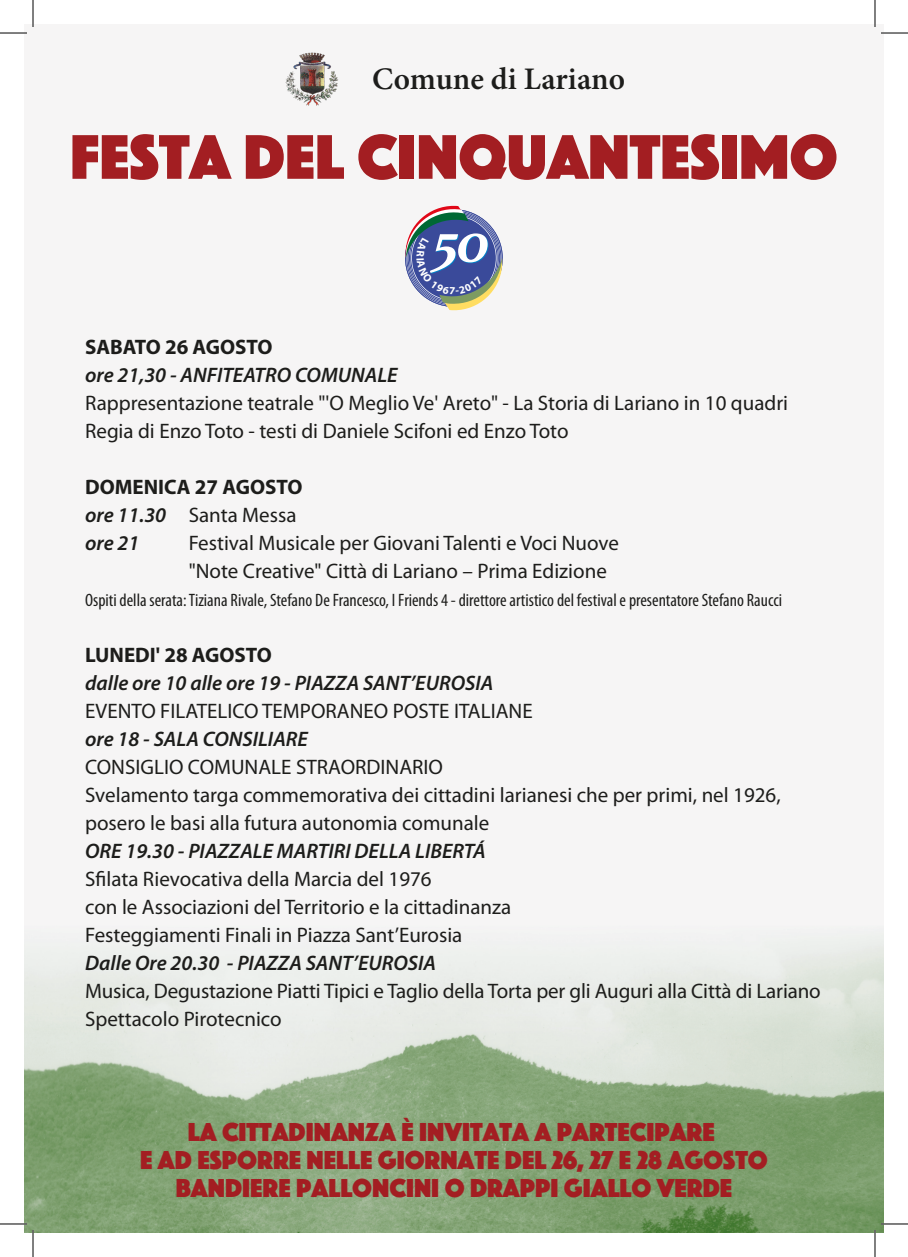
<style>
.page{position:relative;width:908px;height:1257px;background:#fff}
.page>*{position:absolute;margin:0;border:0;box-sizing:border-box;transform-origin:0 0}
.t1{font:65.4px "Phosphate Solid";color:#a31e22}
.t2{font:600 31.4px "Minion Pro";color:#1d1d1b}
.t3{font:27px/28px "Phosphate Solid";color:#a31e22;text-align:center}
.t4{font:21px/28px "Myriad Pro";color:#1d1d1b}
.t5{font:italic 600 21px "Myriad Pro";color:#1d1d1b}
.t6{font:700 21px/28px "Myriad Pro";color:#1d1d1b}
.t7{font:condensed 18px "Myriad Pro";color:#1d1d1b}
.s1{font-weight:600;font-style:italic}
.s2{font-weight:400}
</style>
<div class="page">
<img style="left:24px;top:27px;width:859px;height:1205px">
<img style="left:283px;top:50px;width:59px;height:59px">
<hr style="left:0;top:32px;width:27px;height:2px;background:#fff">
<hr style="left:881px;top:32px;width:27px;height:2px;background:#fff">
<hr style="left:32px;top:1230px;width:2px;height:27px;background:#fff">
<hr style="left:874px;top:1230px;width:2px;height:27px;background:#fff">
<svg style="left:0;top:33px;width:27px;height:1px"></svg>
<svg style="left:881px;top:33px;width:27px;height:1px"></svg>
<svg style="left:0;top:1223px;width:27px;height:1px"></svg>
<svg style="left:881px;top:1223px;width:27px;height:1px"></svg>
<svg style="left:33px;top:0;width:1px;height:27px"></svg>
<svg style="left:33px;top:1230px;width:1px;height:27px"></svg>
<svg style="left:875px;top:0;width:1px;height:27px"></svg>
<svg style="left:875px;top:1230px;width:1px;height:27px"></svg>
<svg style="left:405px;top:206px;width:97px;height:104px"></svg>
<h2 class="t2" style="left:372px;top:60px;width:254px">Comune di Lariano</h2>
<h1 class="t1" style="left:70px;top:110px;width:769px">FESTA DEL CINQUANTESIMO</h1>
<p class="t6" style="left:85px;top:333px;width:189px">SABATO 26 AGOSTO</p>
<p class="t5" style="left:85px;top:363px;width:314px">ore 21,30 - ANFITEATRO COMUNALE</p>
<p class="t4" style="left:85px;top:389px;width:705px">Rappresentazione teatrale "'O Meglio Ve' Areto" - La Storia di Lariano in 10 quadri<br>Regia di Enzo Toto - testi di Daniele Scifoni ed Enzo Toto</p>
<p class="t6" style="left:85px;top:473px;width:219px">DOMENICA 27 AGOSTO <span class="s1">ore 11.30</span> <span class="s2">Santa Messa </span><span class="s1">ore 21</span></p>
<p class="t4" style="left:189px;top:529px;width:432px">Festival Musicale per Giovani Talenti e Voci Nuove "Note Creative" Città di Lariano – Prima Edizione</p>
<p class="t7" style="left:85px;top:590px;width:698px">Ospiti della serata: Tiziana Rivale, Stefano De Francesco, I Friends 4 - direttore artistico del festival e presentatore Stefano Raucci</p>
<p class="t6" style="left:85px;top:641px;width:188px">LUNEDI' 28 AGOSTO</p>
<p class="t5" style="left:85px;top:671px;width:410px">dalle ore 10 alle ore 19 - PIAZZA SANT’EUROSIA</p>
<p class="t4" style="left:85px;top:697px;width:449px">EVENTO FILATELICO TEMPORANEO POSTE ITALIANE</p>
<p class="t5" style="left:85px;top:727px;width:224px">ore 18 - SALA CONSILIARE</p>
<p class="t4" style="left:85px;top:753px;width:697px">CONSIGLIO COMUNALE STRAORDINARIO<br>Svelamento targa commemorativa dei cittadini larianesi che per primi, nel 1926, posero le basi alla futura autonomia comunale</p>
<p class="t5" style="left:85px;top:839px;width:402px">ORE 19.30 - PIAZZALE MARTIRI DELLA LIBERTÁ</p>
<p class="t4" style="left:85px;top:865px;width:428px">Sfilata Rievocativa della Marcia del 1976<br>con le Associazioni del Territorio e la cittadinanza<br>Festeggiamenti Finali in Piazza Sant’Eurosia</p>
<p class="t5" style="left:85px;top:951px;width:352px">Dalle Ore 20.30 - PIAZZA SANT’EUROSIA</p>
<p class="t4" style="left:85px;top:977px;width:737px">Musica, Degustazione Piatti Tipici e Taglio della Torta per gli Auguri alla Città di Lariano<br>Spettacolo Pirotecnico</p>
<p class="t3" style="left:140px;top:1116px;width:629px">LA CITTADINANZA È INVITATA A PARTECIPARE<br>E AD ESPORRE NELLE GIORNATE DEL 26, 27 E 28 AGOSTO<br>BANDIERE PALLONCINI O DRAPPI GIALLO VERDE</p>
</div>
